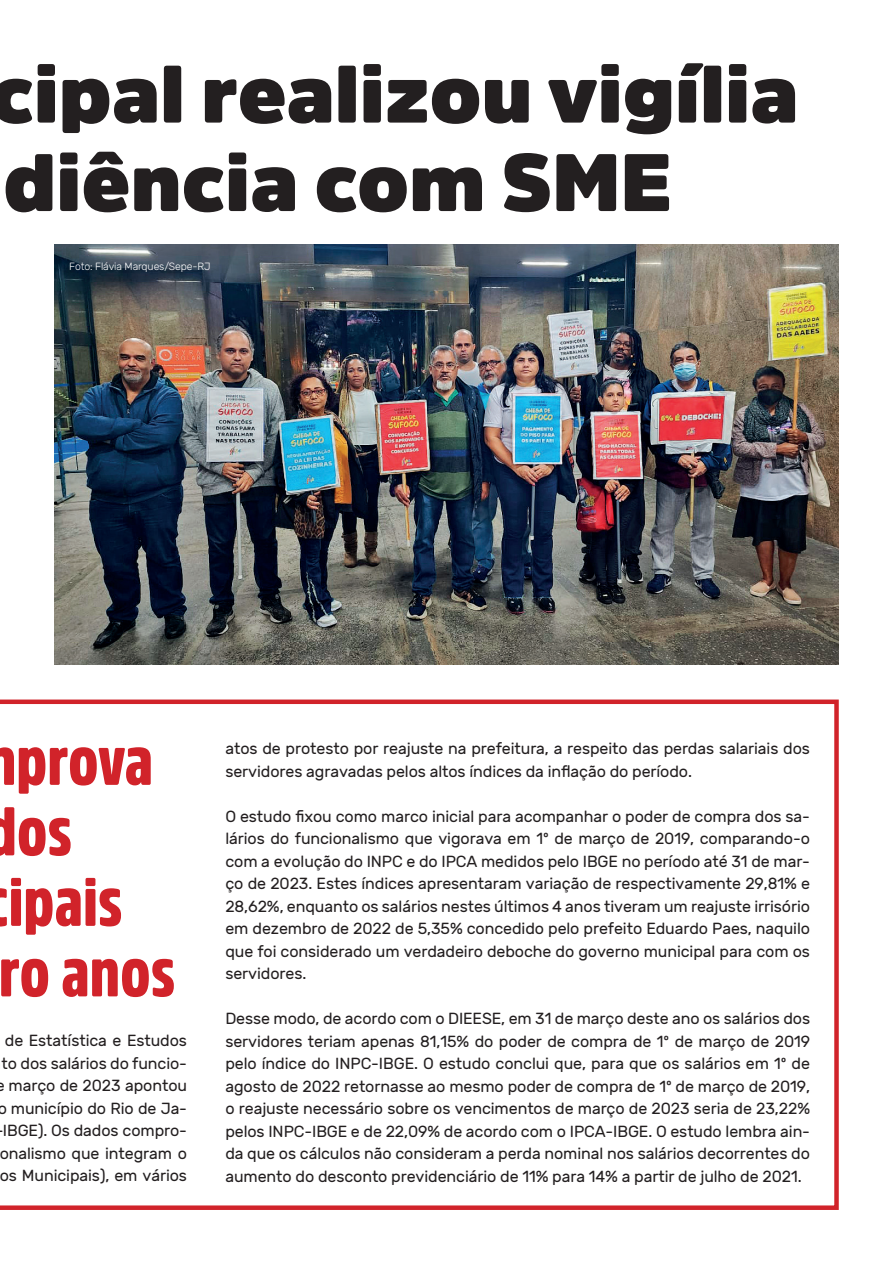
<style>
.page{position:relative;width:893px;height:1263px;background:#fff}
.page>*{position:absolute;margin:0;border:0;box-sizing:border-box;transform-origin:0 0}
.t1{font:900 80.4px/88.5px "Amsi Pro AKS Normal";color:#231f20}
.t2{font:900 68.1px "Amsi Pro AKS Condensed";color:#d1232a}
.t3{font:16.05px/22.5px "Rubik";letter-spacing:-.005em;color:#231f20;text-align:justify}
.t4{font:300 10.5px "Rubik";letter-spacing:-.01em;color:#fff}
</style>
<div class="page">
<svg style="left:0;top:699px;width:839px;height:511px"></svg>
<img style="left:54px;top:244px;width:785px;height:421px">
<h1 class="t1" style="left:-10px;top:48px;width:810px">cipal realizou vigília diência com SME</h1>
<p class="t4" style="left:69px;top:261px;width:143px">Foto: Flávia Marques/Sepe-RJ</p>
<h2 class="t2" style="left:16px;top:708px;width:138px">prova</h2>
<h2 class="t2" style="left:-14px;top:778px;width:88px">dos</h2>
<h2 class="t2" style="left:9px;top:849px;width:116px">ipais</h2>
<h2 class="t2" style="left:-1px;top:919px;width:178px">ro anos</h2>
<p class="t3" style="left:-3px;top:1030px;width:191px;text-align:right">de Estatística e Estudos to dos salários do funcio&shy;março de 2023 apontou o município do Rio de Ja-<br>IBGE). Os dados compro&shy;onalismo que integram o os Municipais), em vários</p>
<p class="t3" style="left:225px;top:738px;width:586px">atos de protesto por reajuste na prefeitura, a respeito das perdas salariais dos servidores agravadas pelos altos índices da inflação do período.</p>
<p class="t3" style="left:225px;top:805px;width:586px">O estudo fixou como marco inicial para acompanhar o poder de compra dos sa&shy;lários do funcionalismo que vigorava em 1º de março de 2019, comparando-o com a evolução do INPC e do IPCA medidos pelo IBGE no período até 31 de mar&shy;ço de 2023. Estes índices apresentaram variação de respectivamente 29,81% e 28,62%, enquanto os salários nestes últimos 4 anos tiveram um reajuste irrisório em dezembro de 2022 de 5,35% concedido pelo prefeito Eduardo Paes, naquilo que foi considerado um verdadeiro deboche do governo municipal para com os servidores.</p>
<p class="t3" style="left:225px;top:1008px;width:586px">Desse modo, de acordo com o DIEESE, em 31 de março deste ano os salários dos servidores teriam apenas 81,15% do poder de compra de 1º de março de 2019 pelo índice do INPC-IBGE. O estudo conclui que, para que os salários em 1º de agosto de 2022 retornasse ao mesmo poder de compra de 1º de março de 2019, o reajuste necessário sobre os vencimentos de março de 2023 seria de 23,22% pelos INPC-IBGE e de 22,09% de acordo com o IPCA-IBGE. O estudo lembra ain&shy;da que os cálculos não consideram a perda nominal nos salários decorrentes do aumento do desconto previdenciário de 11% para 14% a partir de julho de 2021.</p>
</div>
